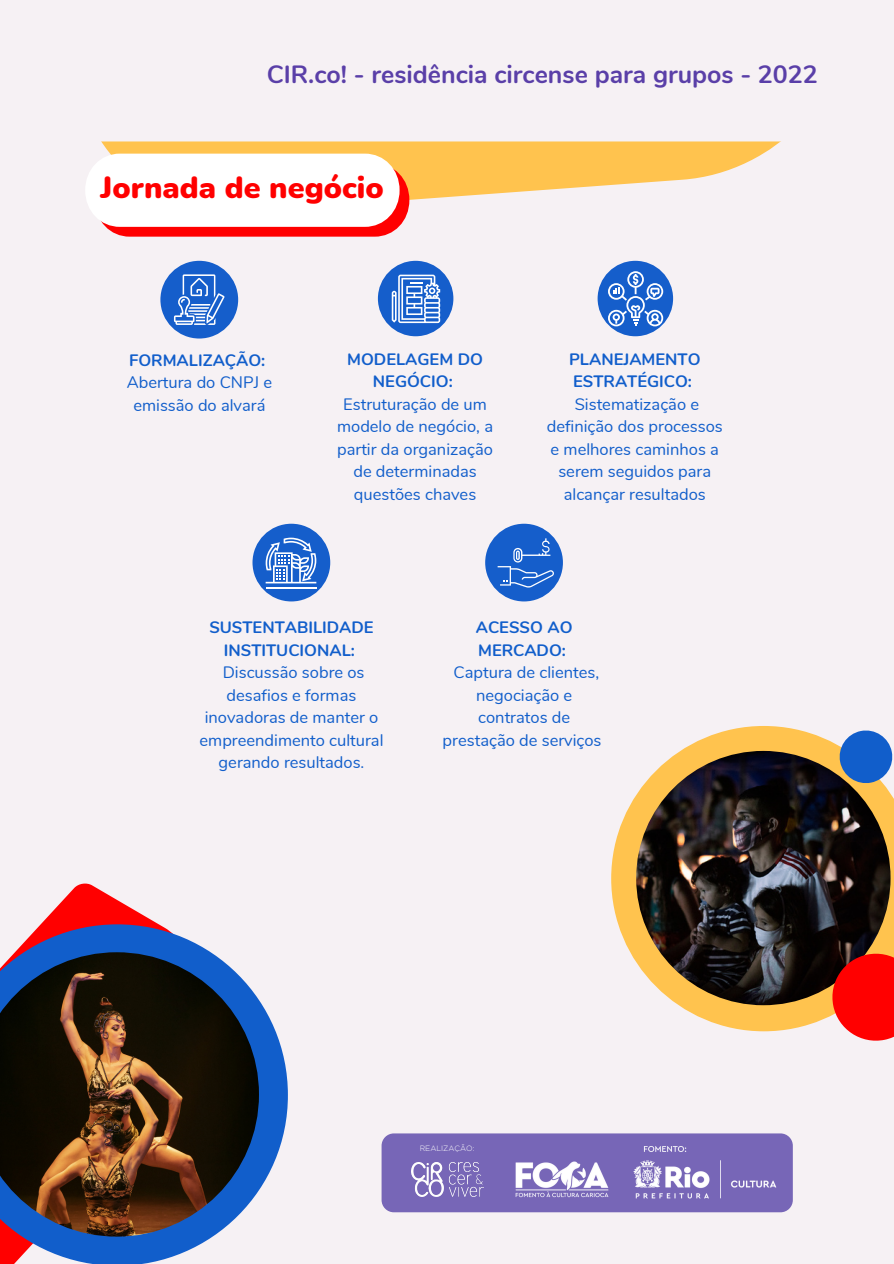
<style>
.page{position:relative;width:894px;height:1264px;background:#fff}
.page>*{position:absolute;margin:0;border:0;box-sizing:border-box;transform-origin:0 0}
.t1{font:900 30.45px "Nunito";color:#f00}
.t2{font:700 24.9px "Nunito";color:#5a3fa8}
.t3{font:16.5px/22.5px "Nunito";color:#115ecb;text-align:center}
.t4{font:700 16.5px/22.5px "Nunito";color:#115ecb;text-align:center}
.t5{font:300 7.65px "Gotham";color:#fff}
</style>
<div class="page">
<div style="left:0;top:0;width:893px;height:1263px;background:#f6f1f4"></div>
<svg style="left:98px;top:141px;width:683px;height:77px;fill:#ffc34e"></svg>
<div style="left:160px;top:261px;width:78px;height:77px;background:#155ecb;border-radius:50%"></div>
<svg style="left:174px;top:274px;width:50px;height:51px"></svg>
<div style="left:378px;top:261px;width:75px;height:75px;background:#155ecb;border-radius:50%"></div>
<svg style="left:391px;top:275px;width:49px;height:48px"></svg>
<div style="left:597px;top:261px;width:76px;height:75px;background:#155ecb;border-radius:50%"></div>
<svg style="left:608px;top:271px;width:55px;height:55px"></svg>
<div style="left:252px;top:523px;width:78px;height:78px;background:#155ecb;border-radius:50%"></div>
<hr style="left:265px;top:586px;width:51px;height:2px;background:#fff">
<svg style="left:265px;top:537px;width:51px;height:46px"></svg>
<div style="left:485px;top:523px;width:77px;height:78px;background:#155ecb;border-radius:50%"></div>
<svg style="left:496px;top:528px;width:58px;height:59px"></svg>
<svg style="left:515px;top:550px;width:4px;height:10px"></svg>
<div style="left:95px;top:163px;width:314px;height:74px;background:#f00;border-radius:36px"></div>
<div style="left:85px;top:154px;width:314px;height:73px;background:#fff;border-radius:36px"></div>
<svg style="left:611px;top:726px;width:282px;height:305px;fill:#ffc34e"></svg>
<img style="left:636px;top:751px;width:254px;height:254px;border-radius:50%">
<svg style="left:824px;top:946px;width:69px;height:95px;background:#d9271f"></svg>
<svg style="left:834px;top:726px;width:59px;height:61px"></svg>
<svg style="left:41px;top:883px;width:117px;height:41px;fill:#f00"></svg>
<svg style="left:0;top:924px;width:288px;height:339px"></svg>
<img style="left:0;top:952px;width:259px;height:284px">
<div style="left:381px;top:1133px;width:411px;height:79px;background:#7766b7;border-radius:12px"></div>
<img style="left:411px;top:1162px;width:72px;height:34px">
<img style="left:515px;top:1160px;width:262px;height:39px">
<img style="left:644px;top:1138px;width:149px;height:18px">
<p class="t2" style="left:267px;top:57px;width:552px">CIR.co! - residência circense para grupos - 2022</p>
<p class="t1" style="left:101px;top:167px;width:284px">Jornada de negócio</p>
<p class="t4" style="left:129px;top:349px;width:138px">FORMALIZAÇÃO:</p>
<p class="t3" style="left:127px;top:371px;width:147px">Abertura do CNPJ e emissão do alvará</p>
<p class="t4" style="left:347px;top:348px;width:137px">MODELAGEM DO<br>NEGÓCIO:</p>
<p class="t3" style="left:337px;top:393px;width:157px">Estruturação de um modelo de negócio, a partir da organização de determinadas questões chaves</p>
<p class="t4" style="left:569px;top:348px;width:133px;text-align:left">PLANEJAMENTO<br>ESTRATÉGICO:</p>
<p class="t3" style="left:546px;top:393px;width:177px">Sistematização e definição dos processos e melhores caminhos a serem seguidos para alcançar resultados</p>
<p class="t4" style="left:209px;top:616px;width:166px">SUSTENTABILIDADE<br>INSTITUCIONAL:</p>
<p class="t3" style="left:199px;top:661px;width:185px">Discussão sobre os desafios e formas inovadoras de manter o empreendimento cultural gerando resultados.</p>
<p class="t4" style="left:475px;top:616px;width:98px;text-align:left">ACESSO AO<br>MERCADO:</p>
<p class="t3" style="left:442px;top:661px;width:160px">Captura de clientes, negociação e contratos de prestação de serviços</p>
<p class="t5" style="left:419px;top:1143px;width:56px">REALIZAÇÃO:</p>
</div>
